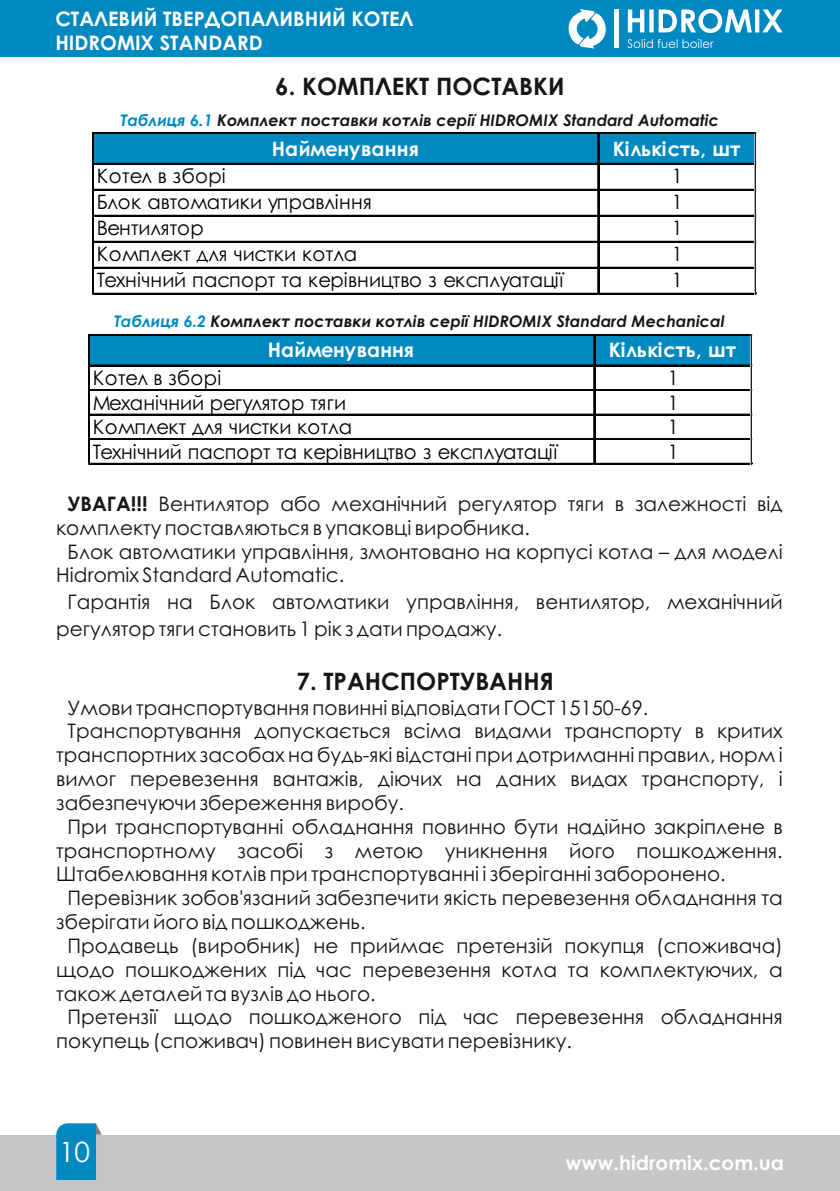
<style>
.page{position:relative;width:840px;height:1191px;background:#fff}
.page>*{position:absolute;margin:0;border:0;box-sizing:border-box;transform-origin:0 0}
.t1{font:28px "Century Gothic";color:#fff}
.t2{font:700 24px "Century Gothic";color:#151616}
.t3{font:20px/26.8px "Century Gothic";color:#151616}
.t4{font:20px "Century Gothic";letter-spacing:-.005em;color:#000}
.t5{font:700 20px/24.2px "Century Gothic";color:#fff}
.t6{font:19.8px "Century Gothic";color:#000}
.t7{font:700 19.8px "Century Gothic";letter-spacing:.005em;color:#fff}
.t8{font:italic 700 16px "Century Gothic";color:#151616}
.s1{color:#0089c1}
.s2{font-weight:700}
</style>
<div class="page">
<div style="left:0;top:0;width:839px;height:57px;background:#0089c1"></div>
<svg style="left:568px;top:9px;width:38px;height:40px"></svg>
<div style="left:613px;top:9px;width:5px;height:39px;background:#fff"></div>
<svg style="left:627px;top:9px;width:155px;height:24px"></svg>
<svg style="left:627px;top:39px;width:86px;height:9px"></svg>
<div style="left:0;top:1134px;width:839px;height:57px;background:#c5c6c6"></div>
<svg style="left:56px;top:1123px;width:46px;height:57px;background:#1e93c2"></svg>
<div style="left:94px;top:133px;width:660px;height:30px;background:#0089c1"></div>
<hr style="left:94px;top:133px;width:661px;height:1px;background:#000">
<hr style="left:94px;top:163px;width:661px;height:2px;background:#000">
<hr style="left:94px;top:189px;width:661px;height:2px;background:#000">
<hr style="left:94px;top:215px;width:661px;height:2px;background:#000">
<hr style="left:94px;top:241px;width:661px;height:2px;background:#000">
<hr style="left:94px;top:267px;width:661px;height:2px;background:#000">
<hr style="left:92px;top:133px;width:2px;height:162px;background:#000">
<hr style="left:597px;top:134px;width:2px;height:161px;background:#000">
<hr style="left:94px;top:293px;width:661px;height:2px;background:#000">
<hr style="left:754px;top:134px;width:1px;height:161px;background:#000">
<hr style="left:753px;top:134px;width:1px;height:161px;background:#d4d4d4">
<div style="left:90px;top:335px;width:660px;height:30px;background:#0089c1"></div>
<hr style="left:90px;top:334px;width:661px;height:2px;background:#000">
<hr style="left:90px;top:365px;width:661px;height:1px;background:#000">
<hr style="left:90px;top:389px;width:661px;height:2px;background:#000">
<hr style="left:90px;top:414px;width:661px;height:2px;background:#000">
<hr style="left:90px;top:439px;width:661px;height:1px;background:#000">
<hr style="left:90px;top:438px;width:661px;height:1px;background:#000">
<hr style="left:88px;top:334px;width:2px;height:131px;background:#000">
<hr style="left:593px;top:336px;width:2px;height:129px;background:#000">
<hr style="left:90px;top:463px;width:661px;height:2px;background:#000">
<hr style="left:750px;top:336px;width:1px;height:129px;background:#000">
<hr style="left:749px;top:336px;width:1px;height:129px;background:#d4d4d4">
<p class="t5" style="left:55px;top:8px;width:359px">СТАЛЕВИЙ ТВЕРДОПАЛИВНИЙ КОТЕЛ<br>HIDROMIX STANDARD</p>
<p class="t2" style="left:275px;top:77px;width:290px">6. КОМПЛЕКТ ПОСТАВКИ</p>
<p class="t8" style="left:120px;top:114px;width:599px"><span class="s1">Таблиця 6.1</span> Комплект поставки котлів серії HIDROMIX Standard Automatic</p>
<p class="t7" style="left:272px;top:141px;width:148px">Найменування</p>
<p class="t7" style="left:612px;top:141px;width:129px">Кількість, шт</p>
<p class="t6" style="left:97px;top:168px;width:130px">Котел в зборі</p>
<p class="t6" style="left:671px;top:168px;width:12px">1</p>
<p class="t6" style="left:97px;top:194px;width:276px">Блок автоматики управління</p>
<p class="t6" style="left:671px;top:194px;width:12px">1</p>
<p class="t6" style="left:97px;top:220px;width:108px">Вентилятор</p>
<p class="t6" style="left:671px;top:220px;width:12px">1</p>
<p class="t6" style="left:97px;top:246px;width:261px">Комплект для чистки котла</p>
<p class="t6" style="left:671px;top:246px;width:12px">1</p>
<p class="t6" style="left:97px;top:272px;width:467px">Технічний паспорт та керівництво з експлуатації</p>
<p class="t6" style="left:671px;top:272px;width:12px">1</p>
<p class="t8" style="left:114px;top:315px;width:611px"><span class="s1">Таблиця 6.2</span> Комплект поставки котлів серії HIDROMIX Standard Mechanical</p>
<p class="t5" style="left:268px;top:340px;width:148px">Найменування</p>
<p class="t5" style="left:608px;top:340px;width:129px">Кількість, шт</p>
<p class="t4" style="left:93px;top:370px;width:130px">Котел в зборі</p>
<p class="t4" style="left:667px;top:370px;width:12px">1</p>
<p class="t4" style="left:93px;top:394px;width:255px">Механічний регулятор тяги</p>
<p class="t4" style="left:667px;top:394px;width:12px">1</p>
<p class="t4" style="left:93px;top:419px;width:260px">Комплект для чистки котла</p>
<p class="t4" style="left:667px;top:419px;width:12px">1</p>
<p class="t4" style="left:93px;top:444px;width:465px">Технічний паспорт та керівництво з експлуатації</p>
<p class="t4" style="left:667px;top:444px;width:12px">1</p>
<p class="t3" style="left:68px;top:492px;width:716px"><span class="s2">УВАГА!!!</span> Вентилятор або механічний регулятор тяги в залежності від</p>
<p class="t3" style="left:56px;top:516px;width:475px">комплекту поставляються в упаковці виробника.</p>
<p class="t3" style="left:68px;top:540px;width:716px">Блок автоматики управління, змонтовано на корпусі котла – для моделі</p>
<p class="t3" style="left:56px;top:563px;width:289px">Hidromix Standard Automatic.</p>
<p class="t3" style="left:56px;top:590px;width:727px;text-indent:11px">Гарантія на Блок автоматики управління, вентилятор, механічний регулятор тяги становить 1 рік з дати продажу.</p>
<p class="t2" style="left:296px;top:672px;width:258px">7. ТРАНСПОРТУВАННЯ</p>
<p class="t3" style="left:68px;top:696px;width:582px">Умови транспортування повинні відповідати ГОСТ 15150-69.</p>
<p class="t3" style="left:68px;top:719px;width:716px">Транспортування допускається всіма видами транспорту в критих</p>
<p class="t3" style="left:56px;top:743px;width:727px">транспортних засобах на будь-які відстані при дотриманні правил, норм і</p>
<p class="t3" style="left:56px;top:767px;width:727px">вимог перевезення вантажів, діючих на даних видах транспорту, і</p>
<p class="t3" style="left:56px;top:791px;width:349px">забезпечуючи збереження виробу.</p>
<p class="t3" style="left:68px;top:815px;width:716px">При транспортуванні обладнання повинно бути надійно закріплене в</p>
<p class="t3" style="left:56px;top:838px;width:727px">транспортному засобі з метою уникнення його пошкодження.</p>
<p class="t3" style="left:56px;top:862px;width:670px">Штабелювання котлів при транспортуванні і зберіганні заборонено.</p>
<p class="t3" style="left:68px;top:886px;width:716px">Перевізник зобов'язаний забезпечити якість перевезення обладнання та</p>
<p class="t3" style="left:56px;top:910px;width:311px">зберігати його від пошкоджень.</p>
<p class="t3" style="left:68px;top:934px;width:716px">Продавець (виробник) не приймає претензій покупця (споживача)</p>
<p class="t3" style="left:56px;top:958px;width:727px">щодо пошкоджених під час перевезення котла та комплектуючих, а</p>
<p class="t3" style="left:56px;top:981px;width:321px">також деталей та вузлів до нього.</p>
<p class="t3" style="left:68px;top:1005px;width:716px">Претензії щодо пошкодженого під час перевезення обладнання</p>
<p class="t3" style="left:56px;top:1029px;width:517px">покупець (споживач) повинен висувати перевізнику.</p>
<h1 class="t1" style="left:59px;top:1140px;width:33px">10</h1>
<p class="t5" style="left:565px;top:1152px;width:220px">www.hidromix.com.ua</p>
</div>
